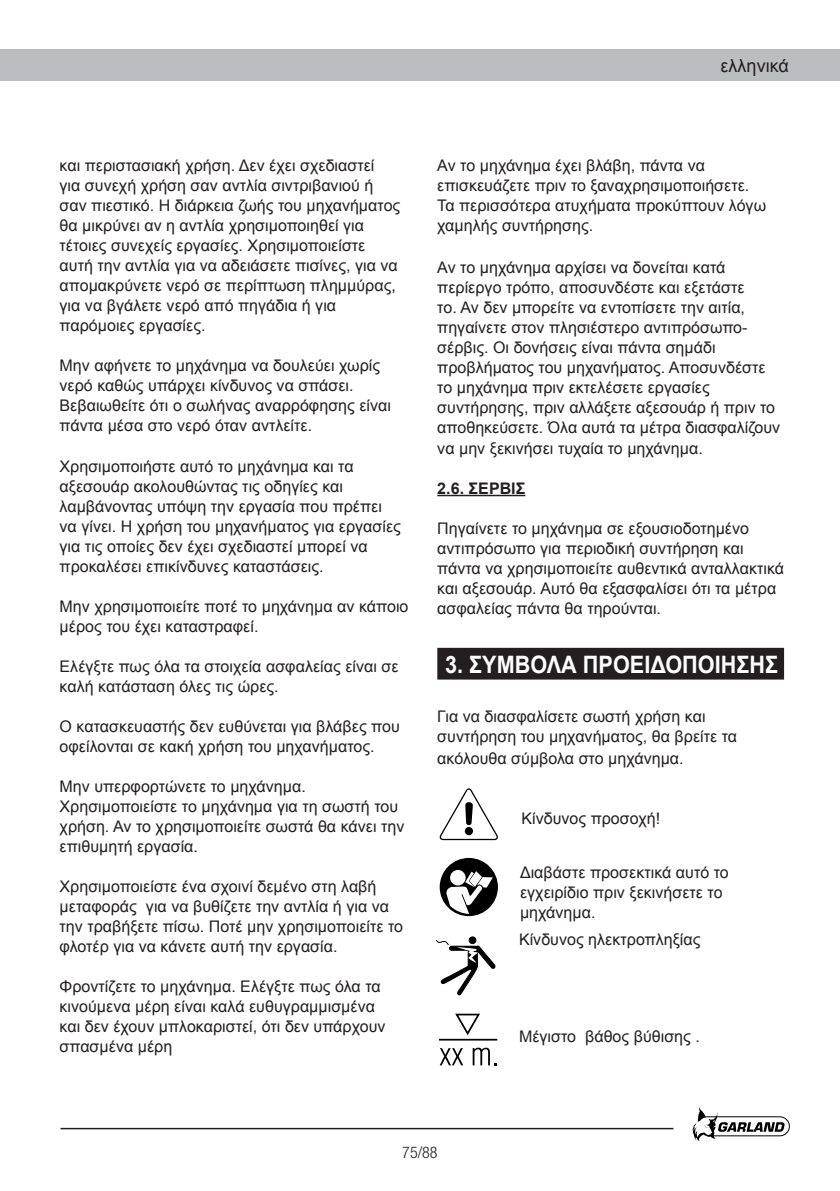
<style>
.page{position:relative;width:840px;height:1191px;background:#fff}
.page>*{position:absolute;margin:0;border:0;box-sizing:border-box;transform-origin:0 0}
.t1{font:700 24px "Arial";color:#fff;scale:.9 1}
.t2{font:18px "Arial";color:#231f20}
.t3{font:16px/20px "Arial";color:#231f20}
.t4{font:700 16px "Arial";color:#231f20}
.t5{font:300 condensed 16px "Helvetica Neue";color:#231f20}
</style>
<div class="page">
<div style="left:0;top:50px;width:839px;height:31px;background:#bcbdc0"></div>
<svg style="left:692px;top:1107px;width:97px;height:34px"></svg>
<hr style="left:60px;top:1127px;width:613px;height:2px;background:#231f20">
<hr style="left:437px;top:495px;width:88px;height:1px;background:#231f20">
<div style="left:438px;top:649px;width:344px;height:29px;background:#231f20"></div>
<div style="left:437px;top:648px;width:346px;height:31px;border:2px solid #231f20"></div>
<svg style="left:439px;top:1013px;width:59px;height:28px"></svg>
<svg style="left:440px;top:1048px;width:23px;height:17px"></svg>
<svg style="left:472px;top:1047px;width:24px;height:18px"></svg>
<div style="left:468px;top:936px;width:8px;height:8px;border:1px solid #000;border-radius:50%"></div>
<svg style="left:435px;top:937px;width:61px;height:58px"></svg>
<svg style="left:439px;top:788px;width:59px;height:52px"></svg>
<div style="left:439px;top:858px;width:58px;height:58px;background:#000;border-radius:50%"></div>
<svg style="left:446px;top:871px;width:46px;height:43px"></svg>
<p class="t2" style="left:720px;top:54px;width:70px">ελληνικά</p>
<p class="t3" style="left:60px;top:156px;width:342px">και περιστασιακή χρήση. Δεν έχει σχεδιαστεί<br>για συνεχή χρήση σαν αντλία σιντριβανιού ή σαν πιεστικό. Η διάρκεια ζωής του μηχανήματος θα μικρύνει αν η αντλία χρησιμοποιηθεί για τέτοιες συνεχείς εργασίες. Χρησιμοποιείστε αυτή την αντλία για να αδειάσετε πισίνες, για να απομακρύνετε νερό σε περίπτωση πλημμύρας, για να βγάλετε νερό από πηγάδια ή για παρόμοιες εργασίες.</p>
<p class="t3" style="left:60px;top:356px;width:333px">Μην αφήνετε το μηχάνημα να δουλεύει χωρίς νερό καθώς υπάρχει κίνδυνος να σπάσει.<br>Βεβαιωθείτε ότι ο σωλήνας αναρρόφησης είναι πάντα μέσα στο νερό όταν αντλείτε.</p>
<p class="t3" style="left:60px;top:456px;width:342px">Χρησιμοποιήστε αυτό το μηχάνημα και τα αξεσουάρ ακολουθώντας τις οδηγίες και λαμβάνοντας υπόψη την εργασία που πρέπει να γίνει. Η χρήση του μηχανήματος για εργασίες για τις οποίες δεν έχει σχεδιαστεί μπορεί να προκαλέσει επικίνδυνες καταστάσεις.</p>
<p class="t3" style="left:60px;top:596px;width:350px">Μην χρησιμοποιείτε ποτέ το μηχάνημα αν κάποιο μέρος του έχει καταστραφεί.</p>
<p class="t3" style="left:60px;top:656px;width:340px">Ελέγξτε πως όλα τα στοιχεία ασφαλείας είναι σε καλή κατάσταση όλες τις ώρες.</p>
<p class="t3" style="left:60px;top:716px;width:341px">Ο κατασκευαστής δεν ευθύνεται για βλάβες που οφείλονται σε κακή χρήση του μηχανήματος.</p>
<p class="t3" style="left:60px;top:776px;width:346px">Μην υπερφορτώνετε το μηχάνημα.<br>Χρησιμοποιείστε το μηχάνημα για τη σωστή του χρήση. Αν το χρησιμοποιείτε σωστά θα κάνει την επιθυμητή εργασία.</p>
<p class="t3" style="left:60px;top:876px;width:345px">Χρησιμοποιείστε ένα σχοινί δεμένο στη λαβή μεταφοράς για να βυθίζετε την αντλία ή για να την τραβήξετε πίσω. Ποτέ μην χρησιμοποιείτε το φλοτέρ για να κάνετε αυτή την εργασία.</p>
<p class="t3" style="left:60px;top:976px;width:327px">Φροντίζετε το μηχάνημα. Ελέγξτε πως όλα τα κινούμενα μέρη είναι καλά ευθυγραμμισμένα και δεν έχουν μπλοκαριστεί, ότι δεν υπάρχουν σπασμένα μέρη</p>
<p class="t3" style="left:437px;top:156px;width:330px">Αν το μηχάνημα έχει βλάβη, πάντα να επισκευάζετε πριν το ξαναχρησιμοποιήσετε.<br>Τα περισσότερα ατυχήματα προκύπτουν λόγω χαμηλής συντήρησης.</p>
<p class="t3" style="left:437px;top:258px;width:344px">Αν το μηχάνημα αρχίσει να δονείται κατά περίεργο τρόπο, αποσυνδέστε και εξετάστε<br>το. Αν δεν μπορείτε να εντοπίσετε την αιτία, πηγαίνετε στον πλησιέστερο αντιπρόσωπο&shy;σέρβις. Οι δονήσεις είναι πάντα σημάδι προβλήματος του μηχανήματος. Αποσυνδέστε το μηχάνημα πριν εκτελέσετε εργασίες συντήρησης, πριν αλλάξετε αξεσουάρ ή πριν το αποθηκεύσετε. Όλα αυτά τα μέτρα διασφαλίζουν να μην ξεκινήσει τυχαία το μηχάνημα.</p>
<p class="t4" style="left:437px;top:477px;width:89px">2.6. ΣΕΡΒΙΣ</p>
<p class="t3" style="left:437px;top:518px;width:348px">Πηγαίνετε το μηχάνημα σε εξουσιοδοτημένο αντιπρόσωπο για περιοδική συντήρηση και πάντα να χρησιμοποιείτε αυθεντικά ανταλλακτικά και αξεσουάρ. Αυτό θα εξασφαλίσει ότι τα μέτρα ασφαλείας πάντα θα τηρούνται.</p>
<h1 class="t1" style="left:445px;top:649px;width:371px">3. ΣΥΜΒΟΛΑ ΠΡΟΕΙΔΟΠΟΙΗΣΗΣ</h1>
<p class="t3" style="left:437px;top:706px;width:301px">Για να διασφαλίσετε σωστή χρήση και συντήρηση του μηχανήματος, θα βρείτε τα</p>
<p class="t3" style="left:437px;top:748px;width:248px">ακόλουθα σύμβολα στο μηχάνημα.</p>
<p class="t3" style="left:521px;top:808px;width:140px">Κίνδυνος προσοχή!</p>
<p class="t3" style="left:519px;top:862px;width:210px">Διαβάστε προσεκτικά αυτό το εγχειρίδιο πριν ξεκινήσετε το μηχάνημα.</p>
<p class="t3" style="left:518px;top:930px;width:183px">Κίνδυνος ηλεκτροπληξίας</p>
<p class="t3" style="left:518px;top:1027px;width:182px">Μέγιστο βάθος βύθισης .</p>
<p class="t5" style="left:402px;top:1143px;width:37px">75/88</p>
</div>
